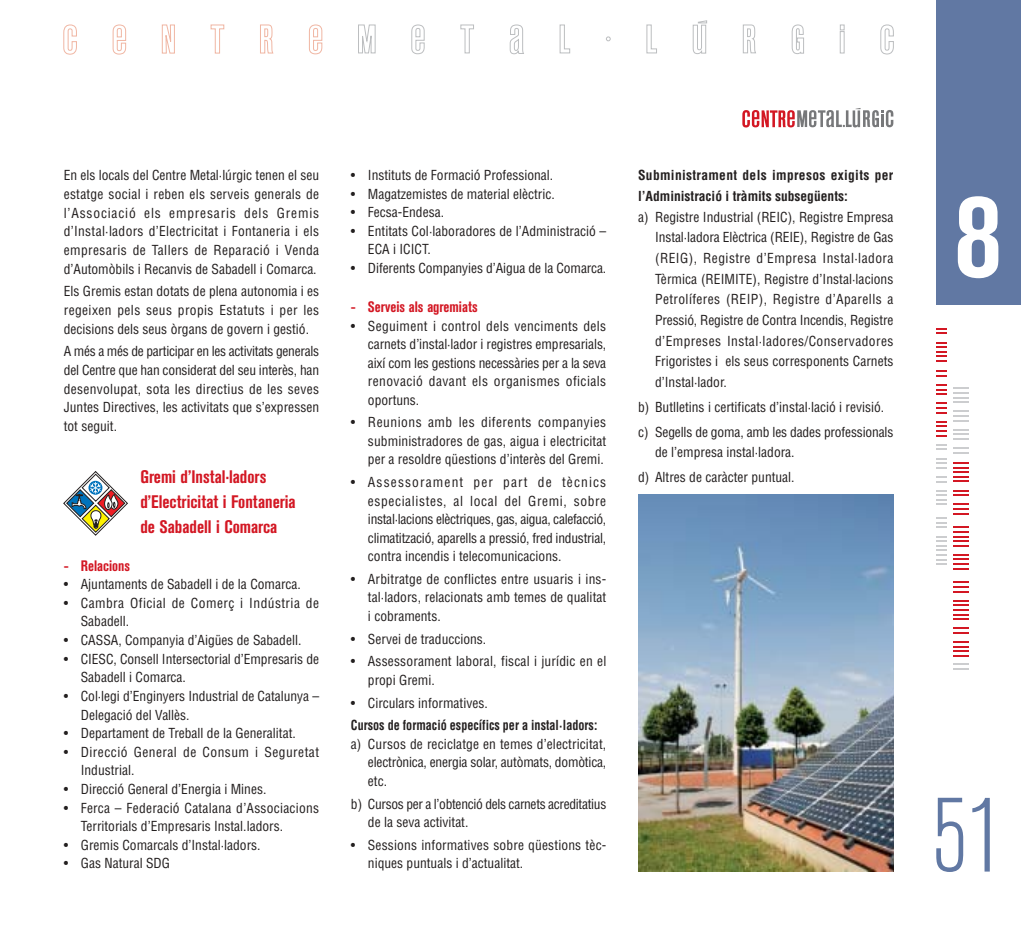
<style>
.page{position:relative;width:1021px;height:935px;background:#fff}
.page>*{position:absolute;margin:0;border:0;box-sizing:border-box;transform-origin:0 0}
.t1{font:700 condensed 120px "Akzidenz Grotesk BE";color:#fff}
.t2{font:300 condensed 105px "Akzidenz Grotesk BE";color:#6178a3}
.t3{font:700 condensed 18px/24.9px "Akzidenz Grotesk BE";color:#d31723}
.t4{font:700 condensed 15px "Akzidenz Grotesk BE";color:#d31723}
.t5{font:condensed 13.5px/18.5px "Helvetica";color:#231f1f;text-align:justify}
.t6{font:700 condensed 13.5px/20.7px "Helvetica";letter-spacing:.025em;color:#231f1f}
.t7{font:condensed 13.5px/18.5px "Helvetica";letter-spacing:-.025em;color:#231f1f}
.t8{font:condensed 13.5px/18.6px "Helvetica";letter-spacing:.035em;color:#231f1f}
.t9{font:700 condensed 13.5px "Helvetica";color:#231f1f;scale:.9 1}
.t10{font:condensed 13.5px/18.6px "Helvetica";letter-spacing:.03em;color:#231f1f}
</style>
<div class="page">
<svg style="left:742px;top:108px;width:151px;height:20px"></svg>
<svg style="left:63px;top:471px;width:65px;height:65px"></svg>
<img style="left:638px;top:495px;width:255px;height:376px">
<div style="left:935px;top:0;width:85px;height:304px;background:#6178a3"></div>
<svg style="left:953px;top:663px;width:15px;height:7px"></svg>
<svg style="left:953px;top:641px;width:15px;height:16px"></svg>
<svg style="left:953px;top:627px;width:15px;height:7px"></svg>
<svg style="left:953px;top:600px;width:15px;height:20px"></svg>
<svg style="left:953px;top:581px;width:15px;height:12px"></svg>
<svg style="left:953px;top:554px;width:15px;height:16px"></svg>
<svg style="left:953px;top:526px;width:15px;height:21px"></svg>
<svg style="left:953px;top:503px;width:15px;height:12px"></svg>
<svg style="left:953px;top:490px;width:15px;height:6px"></svg>
<svg style="left:953px;top:462px;width:15px;height:20px"></svg>
<svg style="left:953px;top:447px;width:15px;height:7px"></svg>
<svg style="left:953px;top:429px;width:15px;height:11px"></svg>
<svg style="left:953px;top:410px;width:15px;height:12px"></svg>
<svg style="left:953px;top:387px;width:15px;height:16px"></svg>
<svg style="left:936px;top:328px;width:10px;height:6px"></svg>
<svg style="left:936px;top:342px;width:10px;height:20px"></svg>
<svg style="left:936px;top:370px;width:10px;height:7px"></svg>
<svg style="left:936px;top:384px;width:10px;height:11px"></svg>
<svg style="left:936px;top:402px;width:10px;height:12px"></svg>
<svg style="left:936px;top:421px;width:10px;height:16px"></svg>
<svg style="left:936px;top:444px;width:10px;height:6px"></svg>
<svg style="left:936px;top:458px;width:10px;height:11px"></svg>
<svg style="left:936px;top:476px;width:10px;height:6px"></svg>
<svg style="left:936px;top:490px;width:10px;height:15px"></svg>
<svg style="left:936px;top:517px;width:10px;height:11px"></svg>
<svg style="left:936px;top:536px;width:10px;height:29px"></svg>
<svg style="left:63px;top:24px;width:260px;height:31px"></svg>
<svg style="left:358px;top:20px;width:536px;height:35px"></svg>
<p class="t5" style="left:64px;top:167px;width:257px">En els locals del Centre Metal·lúrgic tenen el seu estatge social i reben els serveis generals de l’Associació els empresaris dels Gremis d’Instal·ladors d’Electricitat i Fontaneria i els empresaris de Tallers de Reparació i Venda d’Automòbils i Recanvis de Sabadell i Comarca.</p>
<p class="t5" style="left:64px;top:283px;width:257px">Els Gremis estan dotats de plena autonomia i es regeixen pels seus propis Estatuts i per les decisions dels seus òrgans de govern i gestió.</p>
<p class="t5" style="left:64px;top:343px;width:257px">A més a més de participar en les activitats generals del Centre que han considerat del seu interès, han desenvolupat, sota les directius de les seves Juntes Directives, les activitats que s’expressen tot seguit.</p>
<h3 class="t3" style="left:140px;top:466px;width:157px">Gremi d’Instal·ladors d’Electricitat i Fontaneria de Sabadell i Comarca</h3>
<p class="t4" style="left:64px;top:560px;width:68px">- Relacions</p>
<p class="t5" style="left:64px;top:576px;width:238px">• Ajuntaments de Sabadell i de la Comarca.</p>
<p class="t10" style="left:81px;top:595px;width:240px;text-indent:-17px">• Cambra Oficial de Comerç i Indústria de<br>Sabadell.</p>
<p class="t5" style="left:64px;top:632px;width:239px">• CASSA, Companyia d’Aigües de Sabadell.</p>
<p class="t5" style="left:81px;top:651px;width:240px;text-indent:-17px">• CIESC, Consell Intersectorial d’Empresaris de<br>Sabadell i Comarca.</p>
<p class="t5" style="left:81px;top:688px;width:240px;text-indent:-17px">• Col·legi d’Enginyers Industrial de Catalunya –<br>Delegació del Vallès.</p>
<p class="t5" style="left:64px;top:725px;width:233px">• Departament de Treball de la Generalitat.</p>
<p class="t8" style="left:81px;top:744px;width:240px;text-indent:-17px">• Direcció General de Consum i Seguretat<br>Industrial.</p>
<p class="t5" style="left:64px;top:781px;width:204px">• Direcció General d’Energia i Mines.</p>
<p class="t5" style="left:81px;top:799px;width:240px;text-indent:-17px">• Ferca – Federació Catalana d’Associacions<br>Territorials d’Empresaris Instal.ladors.</p>
<p class="t5" style="left:64px;top:837px;width:198px">• Gremis Comarcals d’Instal·ladors.</p>
<p class="t5" style="left:64px;top:855px;width:108px">• Gas Natural SDG</p>
<p class="t5" style="left:351px;top:167px;width:204px">• Instituts de Formació Professional.</p>
<p class="t5" style="left:351px;top:186px;width:205px">• Magatzemistes de material elèctric.</p>
<p class="t5" style="left:351px;top:204px;width:95px">• Fecsa-Endesa.</p>
<p class="t5" style="left:368px;top:223px;width:240px;text-indent:-17px">• Entitats Col·laboradores de l’Administració –<br>ECA i ICICT.</p>
<p class="t5" style="left:351px;top:260px;width:257px">• Diferents Companyies d’Aigua de la Comarca.</p>
<p class="t4" style="left:351px;top:301px;width:128px">- Serveis als agremiats</p>
<p class="t5" style="left:368px;top:318px;width:240px;text-indent:-17px">• Seguiment i control dels venciments dels carnets d’instal·lador i registres empresarials, així com les gestions necessàries per a la seva renovació davant els organismes oficials oportuns.</p>
<p class="t5" style="left:368px;top:414px;width:240px;text-indent:-17px">• Reunions amb les diferents companyies subministradores de gas, aigua i electricitat per a resoldre qüestions d’interès del Gremi.</p>
<p class="t5" style="left:368px;top:474px;width:240px;text-indent:-17px">• Assessorament per part de tècnics especialistes, al local del Gremi, sobre instal·lacions elèctriques, gas, aigua, calefacció, climatització, aparells a pressió, fred industrial, contra incendis i telecomunicacions.</p>
<p class="t5" style="left:368px;top:571px;width:240px;text-indent:-17px">• Arbitratge de conflictes entre usuaris i ins&shy;tal·ladors, relacionats amb temes de qualitat i cobraments.</p>
<p class="t5" style="left:351px;top:631px;width:137px">• Servei de traduccions.</p>
<p class="t5" style="left:368px;top:653px;width:240px;text-indent:-17px">• Assessorament laboral, fiscal i jurídic en el propi Gremi.</p>
<p class="t5" style="left:351px;top:695px;width:138px">• Circulars informatives.</p>
<p class="t9" style="left:351px;top:720px;width:275px">Cursos de formació específics per a instal·ladors:</p>
<p class="t5" style="left:368px;top:736px;width:240px;text-indent:-17px">a) Cursos de reciclatge en temes d’electricitat, electrònica, energia solar, autòmats, domòtica, etc.</p>
<p class="t7" style="left:368px;top:796px;width:240px;text-indent:-17px">b) Cursos per a l’obtenció dels carnets acreditatius de la seva activitat.</p>
<p class="t5" style="left:368px;top:837px;width:240px;text-indent:-17px">• Sessions informatives sobre qüestions tèc&shy;niques puntuals i d’actualitat.</p>
<p class="t6" style="left:638px;top:166px;width:257px">Subministrament dels impresos exigits per l’Administració i tràmits subsegüents:</p>
<p class="t5" style="left:655px;top:208px;width:240px;line-height:20.7px;text-indent:-17px">a) Registre Industrial (REIC), Registre Empresa Instal·ladora Elèctrica (REIE), Registre de Gas (REIG), Registre d’Empresa Instal·ladora Tèrmica (REIMITE), Registre d’Instal·lacions Petrolíferes (REIP), Registre d’Aparells a Pressió, Registre de Contra Incendis, Registre d’Empreses Instal·ladores/Conservadores Frigoristes i els seus corresponents Carnets d’Instal·lador.</p>
<p class="t5" style="left:638px;top:396px;width:257px;line-height:24.9px">b) Butlletins i certificats d’instal·lació i revisió. c) Segells de goma, amb les dades professionals</p>
<p class="t5" style="left:638px;top:441px;width:158px;line-height:24.9px;text-align:right">de l’empresa instal·ladora.<br>d) Altres de caràcter puntual.</p>
<h1 class="t1" style="left:954px;top:192px;width:49px">8</h1>
<h2 class="t2" style="left:931px;top:797px;width:74px">51</h2>
</div>
